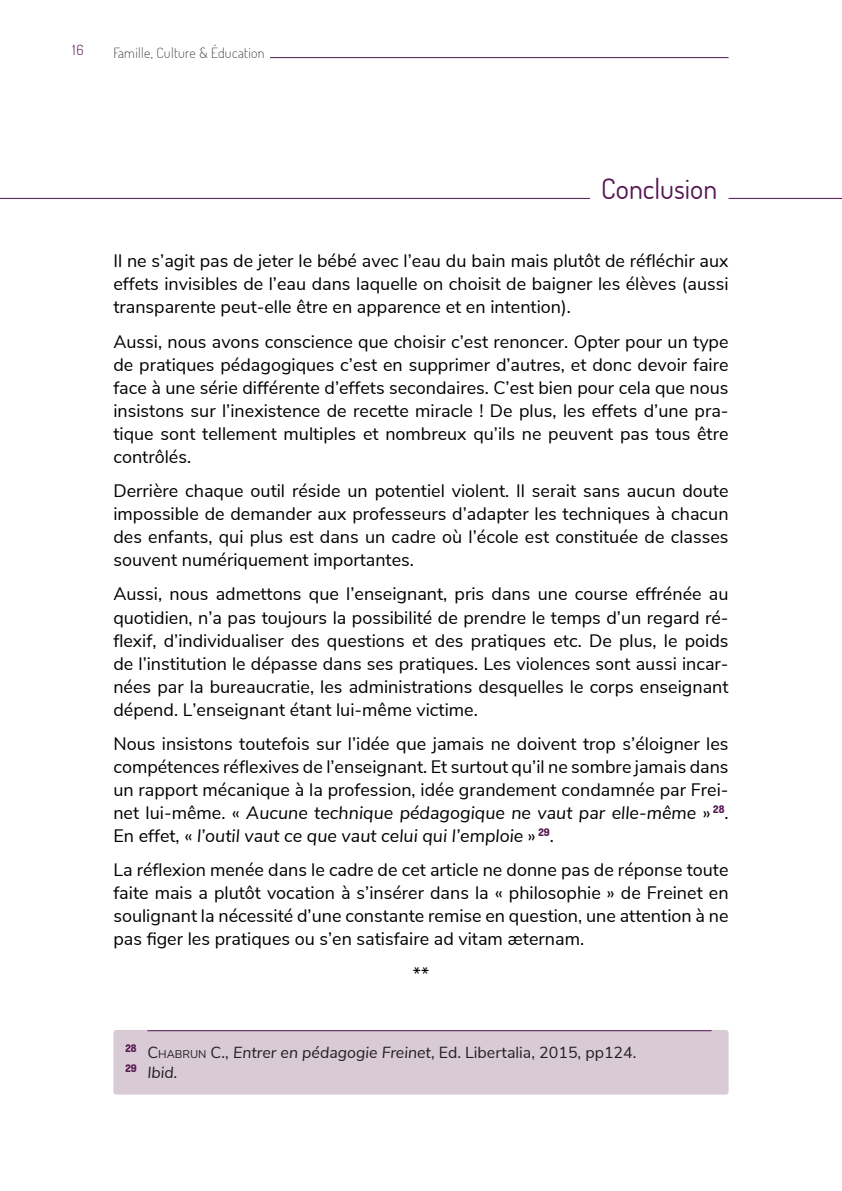
<style>
.page{position:relative;width:842px;height:1191px;background:#fff}
.page>*{position:absolute;margin:0;border:0;box-sizing:border-box;transform-origin:0 0}
.t1{font:28px "Dosis";color:#551551}
.t2{font:18px/23px "Nunito Sans";color:#000001;text-align:justify}
.t3{font:16px/19.2px "Nunito Sans";color:#231f20}
.t4{font:200 14px "Dosis";letter-spacing:.025em;color:#231f20}
.t5{font:300 14px "Dosis";color:#551551}
.s1{font-style:italic}
.s2{font-style:inherit}
.s3{font-size:11.2px}
</style>
<div class="page">
<hr style="left:113px;top:57px;width:616px;height:1px;background:#551551">
<div style="left:108px;top:52px;width:162px;height:10px;background:#fff"></div>
<div style="left:113px;top:1030px;width:616px;height:64px;background:#d8cbd6;border-radius:3px"></div>
<hr style="left:0;top:198px;width:842px;height:1px;background:#551551">
<div style="left:590px;top:193px;width:139px;height:8px;background:#fff"></div>
<hr style="left:147px;top:1030px;width:564px;height:1px;background:#551551">
<p class="t5" style="left:73px;top:41px;width:12px">16</p>
<p class="t4" style="left:113px;top:44px;width:153px">Famille, Culture &amp; Éducation</p>
<h1 class="t1" style="left:601px;top:170px;width:117px">Conclusion</h1>
<p class="t2" style="left:113px;top:248px;width:617px">Il ne s’agit pas de jeter le bébé avec l’eau du bain mais plutôt de réfléchir aux effets invisibles de l’eau dans laquelle on choisit de baigner les élèves (aussi transparente peut-elle être en apparence et en intention).</p>
<p class="t2" style="left:113px;top:329px;width:617px">Aussi, nous avons conscience que choisir c’est renoncer. Opter pour un type de pratiques pédagogiques c’est en supprimer d’autres, et donc devoir faire face à une série différente d’effets secondaires. C’est bien pour cela que nous insistons sur l’inexistence de recette miracle ! De plus, les effets d’une pra&shy;tique sont tellement multiples et nombreux qu’ils ne peuvent pas tous être contrôlés.</p>
<p class="t2" style="left:113px;top:478px;width:617px">Derrière chaque outil réside un potentiel violent. Il serait sans aucun doute impossible de demander aux professeurs d’adapter les techniques à chacun des enfants, qui plus est dans un cadre où l’école est constituée de classes souvent numériquement importantes.</p>
<p class="t2" style="left:113px;top:581px;width:617px">Aussi, nous admettons que l’enseignant, pris dans une course effrénée au quotidien, n’a pas toujours la possibilité de prendre le temps d’un regard ré&shy;flexif, d’individualiser des questions et des pratiques etc. De plus, le poids de l’institution le dépasse dans ses pratiques. Les violences sont aussi incar&shy;nées par la bureaucratie, les administrations desquelles le corps enseignant dépend. L’enseignant étant lui-même victime.</p>
<p class="t2" style="left:113px;top:731px;width:617px">Nous insistons toutefois sur l’idée que jamais ne doivent trop s’éloigner les compétences réflexives de l’enseignant. Et surtout qu’il ne sombre jamais dans un rapport mécanique à la profession, idée grandement condamnée par Frei&shy;net lui-même. « <span class="s1">Aucune technique pédagogique ne vaut par elle-même</span> » <sup>28</sup>.<br>En effet, « <span class="s1">l’outil vaut ce que vaut celui qui l’emploie</span> » <sup>29</sup>.</p>
<p class="t2" style="left:113px;top:857px;width:617px">La réflexion menée dans le cadre de cet article ne donne pas de réponse toute faite mais a plutôt vocation à s’insérer dans la « philosophie » de Freinet en soulignant la nécessité d’une constante remise en question, une attention à ne pas figer les pratiques ou s’en satisfaire ad vitam æternam.</p>
<p class="t2" style="left:413px;top:960px;width:18px">**</p>
<p class="t3" style="left:125px;top:1042px;width:513px"><sup>28</sup> <span class="s2">C</span><span class="s3">HABRUN</span> C., <span class="s1">Entrer en pédagogie Freinet</span>, Ed. Libertalia, 2015, pp124.<br><sup>29</sup> <span class="s1">Ibid.</span></p>
</div>
